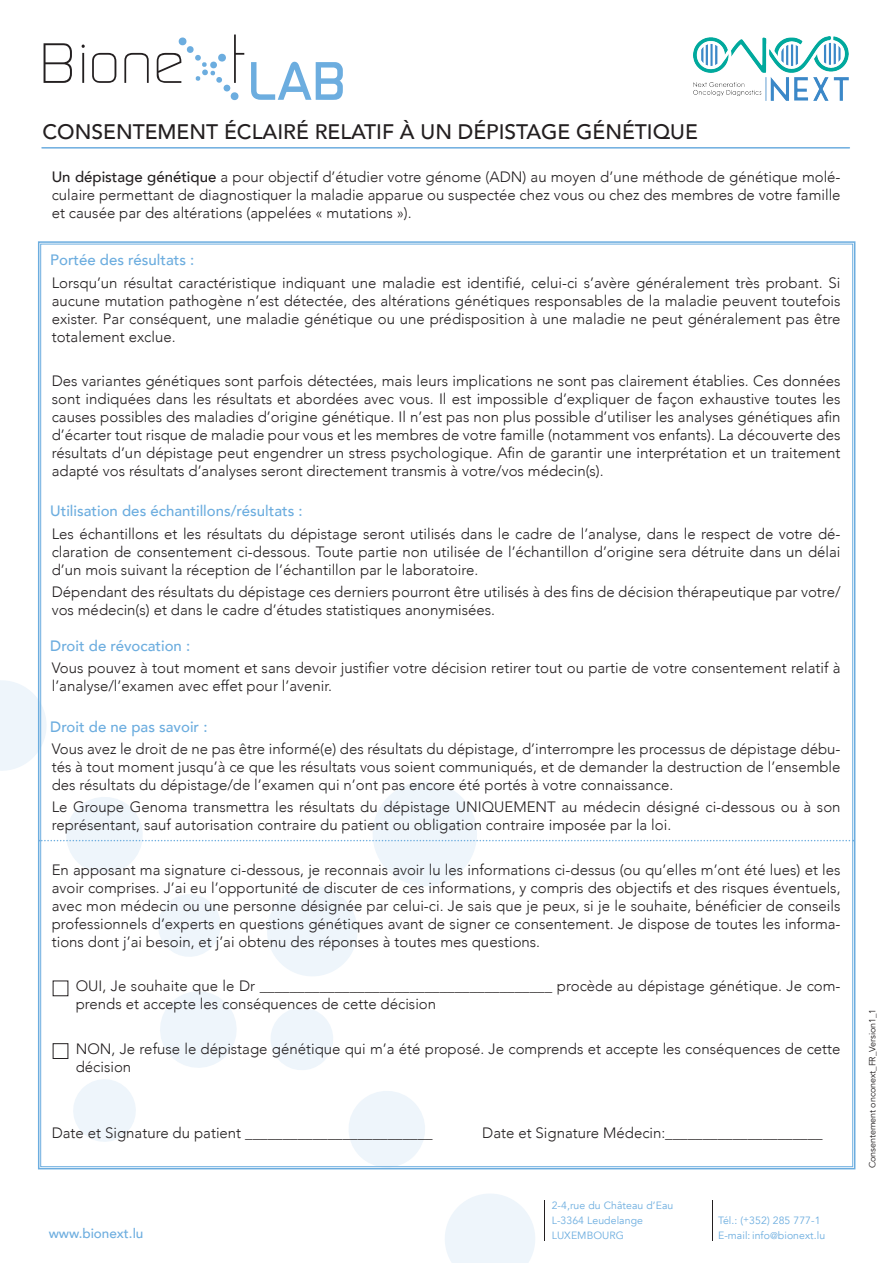
<style>
.page{position:relative;width:893px;height:1263px;background:#fff}
.page>*{position:absolute;margin:0;border:0;box-sizing:border-box;transform-origin:0 0}
.t1{font:500 21px "Avenir";color:#231f20}
.t2{font:300 15px/18px "Avenir";color:#231f20;text-align:justify}
.t3{font:500 15px "Avenir";color:#6caddf}
.t4{font:500 13.5px "Avenir";color:#6caddf}
.t5{font:10.5px "Avenir";letter-spacing:.005em;color:#6caddf}
.t6{font:9px "Avenir";letter-spacing:-.01em;color:#231f20}
.s1{font-weight:500}
.s2{font-size:9px}
.s3{font-size:9.75px}
</style>
<div class="page">
<svg style="left:251px;top:62px;width:92px;height:38px"></svg>
<svg style="left:44px;top:43px;width:28px;height:40px"></svg>
<svg style="left:82px;top:45px;width:3px;height:38px"></svg>
<svg style="left:92px;top:53px;width:24px;height:30px"></svg>
<svg style="left:124px;top:53px;width:25px;height:30px"></svg>
<svg style="left:157px;top:35px;width:87px;height:66px"></svg>
<hr style="left:712px;top:1200px;width:1px;height:41px;background:#231f20">
<hr style="left:544px;top:1200px;width:1px;height:41px;background:#231f20">
<svg style="left:445px;top:1194px;width:90px;height:69px"></svg>
<hr style="left:42px;top:147px;width:807px;height:2px;background:#6caddf">
<svg style="left:0;top:675px;width:854px;height:495px"></svg>
<img style="left:693px;top:36px;width:155px;height:65px">
<div style="left:53px;top:1043px;width:15px;height:16px;border:1px solid #231f20"></div>
<p class="t1" style="left:43px;top:113px;width:657px">CONSENTEMENT ÉCLAIRÉ RELATIF À UN DÉPISTAGE GÉNÉTIQUE</p>
<p class="t2" style="left:52px;top:168px;width:790px"><span class="s1">Un dépistage génétique</span> a pour objectif d’étudier votre génome (ADN) au moyen d’une méthode de génétique molé&shy;culaire permettant de diagnostiquer la maladie apparue ou suspectée chez vous ou chez des membres de votre famille et causée par des altérations (appelées « mutations »).</p>
<p class="t3" style="left:50px;top:247px;width:146px">Portée des résultats :</p>
<p class="t2" style="left:52px;top:274px;width:790px">Lorsqu’un résultat caractéristique indiquant une maladie est identifié, celui-ci s’avère généralement très probant. Si aucune mutation pathogène n’est détectée, des altérations génétiques responsables de la maladie peuvent toutefois exister. Par conséquent, une maladie génétique ou une prédisposition à une maladie ne peut généralement pas être totalement exclue.</p>
<p class="t2" style="left:52px;top:372px;width:790px">Des variantes génétiques sont parfois détectées, mais leurs implications ne sont pas clairement établies. Ces données sont indiquées dans les résultats et abordées avec vous. Il est impossible d’expliquer de façon exhaustive toutes les causes possibles des maladies d’origine génétique. Il n’est pas non plus possible d’utiliser les analyses génétiques afin d’écarter tout risque de maladie pour vous et les membres de votre famille (notamment vos enfants). La découverte des résultats d’un dépistage peut engendrer un stress psychologique. Afin de garantir une interprétation et un traitement adapté vos résultats d’analyses seront directement transmis à votre/vos médecin(s).</p>
<p class="t3" style="left:50px;top:498px;width:254px">Utilisation des échantillons/résultats :</p>
<p class="t2" style="left:52px;top:525px;width:790px">Les échantillons et les résultats du dépistage seront utilisés dans le cadre de l’analyse, dans le respect de votre dé&shy;claration de consentement ci-dessous. Toute partie non utilisée de l’échantillon d’origine sera détruite dans un délai d’un mois suivant la réception de l’échantillon par le laboratoire.</p>
<p class="t2" style="left:52px;top:583px;width:790px">Dépendant des résultats du dépistage ces derniers pourront être utilisés à des fins de décision thérapeutique par votre/ vos médecin(s) et dans le cadre d’études statistiques anonymisées.</p>
<p class="t3" style="left:50px;top:633px;width:142px">Droit de révocation :</p>
<p class="t2" style="left:52px;top:659px;width:790px">Vous pouvez à tout moment et sans devoir justifier votre décision retirer tout ou partie de votre consentement relatif à l’analyse/l’examen avec effet pour l’avenir.</p>
<p class="t3" style="left:50px;top:713px;width:159px">Droit de ne pas savoir :</p>
<p class="t2" style="left:52px;top:740px;width:790px">Vous avez le droit de ne pas être informé(e) des résultats du dépistage, d’interrompre les processus de dépistage débu&shy;tés à tout moment jusqu’à ce que les résultats vous soient communiqués, et de demander la destruction de l’ensemble des résultats du dépistage/de l’examen qui n’ont pas encore été portés à votre connaissance.</p>
<p class="t2" style="left:52px;top:798px;width:790px">Le Groupe Genoma transmettra les résultats du dépistage UNIQUEMENT au médecin désigné ci-dessous ou à son représentant, sauf autorisation contraire du patient ou obligation contraire imposée par la loi.</p>
<p class="t2" style="left:52px;top:860px;width:790px">En apposant ma signature ci-dessous, je reconnais avoir lu les informations ci-dessus (ou qu’elles m’ont été lues) et les avoir comprises. J’ai eu l’opportunité de discuter de ces informations, y compris des objectifs et des risques éventuels, avec mon médecin ou une personne désignée par celui-ci. Je sais que je peux, si je le souhaite, bénéficier de conseils professionnels d’experts en questions génétiques avant de signer ce consentement. Je dispose de toutes les informa&shy;tions dont j’ai besoin, et j’ai obtenu des réponses à toutes mes questions.</p>
<p class="t2" style="left:76px;top:977px;width:766px">OUI, Je souhaite que le Dr _______________________________________ procède au dépistage génétique. Je com&shy;prends et accepte les conséquences de cette décision</p>
<p class="t2" style="left:76px;top:1039px;width:766px">NON, Je refuse le dépistage génétique qui m’a été proposé. Je comprends et accepte les conséquences de cette décision</p>
<p class="t2" style="left:52px;top:1124px;width:382px">Date et Signature du patient _________________________</p>
<p class="t2" style="left:482px;top:1124px;width:342px">Date et Signature Médecin:_____________________</p>
<p class="t4" style="left:49px;top:1222px;width:96px">www.bionext.lu</p>
<p class="t5" style="left:552px;top:1199px;width:123px">2-4,rue du Château d’Eau</p>
<p class="t5" style="left:552px;top:1214px;width:93px">L-3364 Leudelange</p>
<p class="t5" style="left:552px;top:1229px;width:74px">LUXEMBOURG</p>
<p class="t5" style="left:718px;top:1214px;width:104px">Tél.: (<span class="s2">+</span>352) 285 777-1</p>
<p class="t5" style="left:718px;top:1229px;width:109px">E-mail: info<span class="s3">@</span>bionext.lu</p>
<p class="t6" style="left:867px;top:1168px;width:161px;rotate:-90deg">Consentement onconext_FR_Version1_1</p>
</div>
